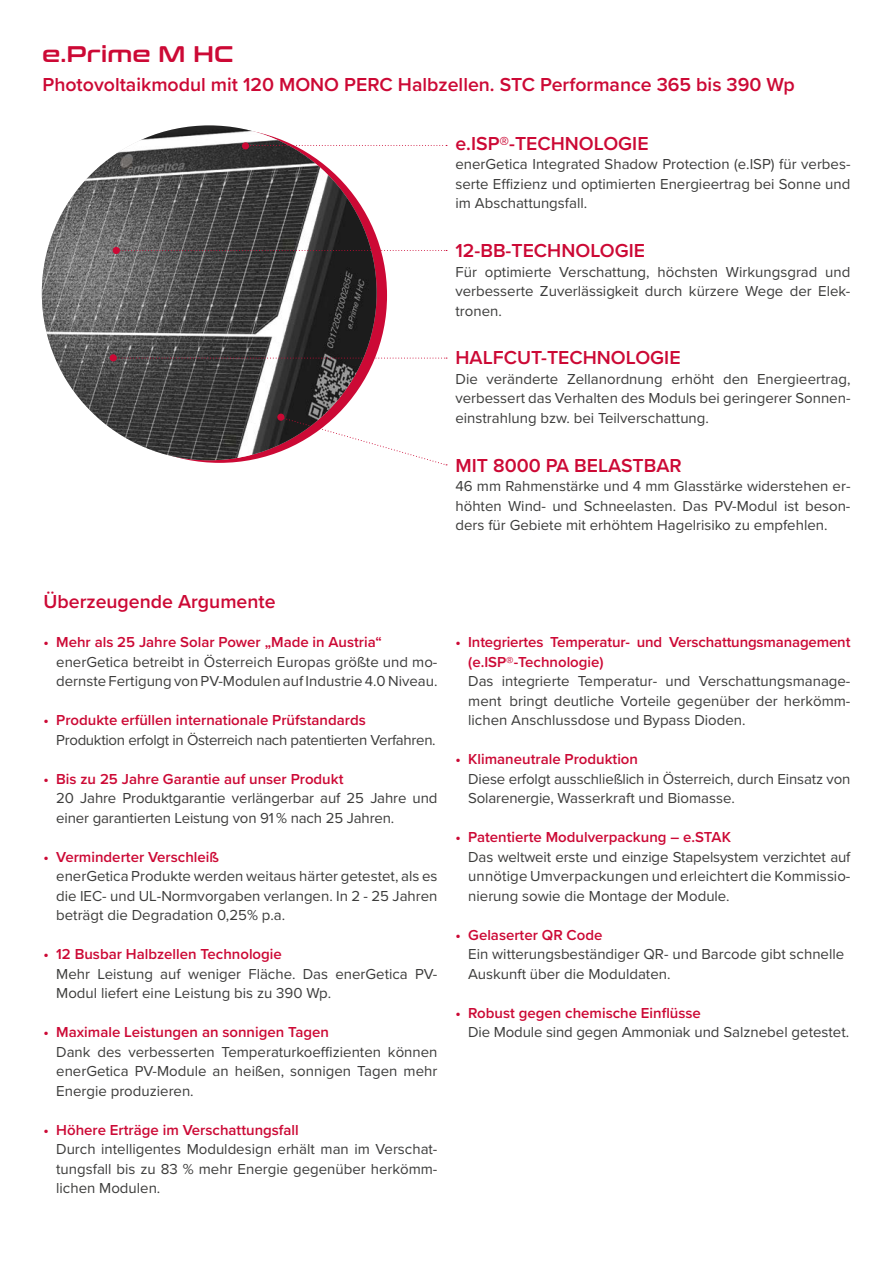
<style>
.page{position:relative;width:893px;height:1263px;background:#fff}
.page>*{position:absolute;margin:0;border:0;box-sizing:border-box;transform-origin:0 0}
.t1{font:22.5px "Conthrax Sb";letter-spacing:.015em;color:#cc0935}
.t2{font:600 19.5px "Proxima Nova";color:#cc0935}
.t3{font:15px/19.5px "Proxima Nova";color:#3c3c3b;text-align:justify}
.t4{font:600 15px/19.5px "Proxima Nova";color:#cc0935}
.t5{font:15px "Proxima Nova";letter-spacing:-.02em;color:#3c3c3b}
</style>
<div class="page">
<div style="left:52px;top:128px;width:335px;height:335px;background:#cc0935;border-radius:50%"></div>
<img style="left:42px;top:125px;width:335px;height:335px;border-radius:167px">
<svg style="left:249px;top:145px;width:198px;height:1px"></svg>
<svg style="left:120px;top:250px;width:327px;height:1px"></svg>
<svg style="left:117px;top:358px;width:330px;height:1px"></svg>
<div style="left:242px;top:142px;width:7px;height:7px;background:#cc0935;border-radius:50%"></div>
<div style="left:113px;top:247px;width:7px;height:7px;background:#cc0935;border-radius:50%"></div>
<div style="left:110px;top:354px;width:7px;height:7px;background:#cc0935;border-radius:50%"></div>
<div style="left:277px;top:414px;width:7px;height:7px;background:#cc0935;border-radius:50%"></div>
<svg style="left:281px;top:417px;width:166px;height:49px"></svg>
<h1 class="t1" style="left:43px;top:37px;width:192px">e.Prime M HC</h1>
<h2 class="t2" style="left:43px;top:70px;width:754px">Photovoltaikmodul mit 120 MONO PERC Halbzellen. STC Performance 365 bis 390 Wp</h2>
<h2 class="t2" style="left:455px;top:129px;width:195px">e.ISP®-TECHNOLOGIE</h2>
<p class="t3" style="left:455px;top:154px;width:396px">enerGetica Integrated Shadow Protection (e.ISP) für verbes&shy;serte Effizienz und optimierten Energieertrag bei Sonne und im Abschattungsfall.</p>
<h2 class="t2" style="left:455px;top:236px;width:191px">12-BB-TECHNOLOGIE</h2>
<p class="t3" style="left:455px;top:261px;width:396px">Für optimierte Verschattung, höchsten Wirkungsgrad und verbesserte Zuverlässigkeit durch kürzere Wege der Elek&shy;tronen.</p>
<h2 class="t2" style="left:455px;top:343px;width:227px">HALFCUT-TECHNOLOGIE</h2>
<p class="t3" style="left:455px;top:368px;width:396px">Die veränderte Zellanordnung erhöht den Energieertrag, verbessert das Verhalten des Moduls bei geringerer Sonnen&shy;einstrahlung bzw. bei Teilverschattung.</p>
<h2 class="t2" style="left:455px;top:450px;width:228px">MIT 8000 PA BELASTBAR</h2>
<p class="t3" style="left:455px;top:476px;width:396px">46 mm Rahmenstärke und 4 mm Glasstärke widerstehen er&shy;höhten Wind- und Schneelasten. Das PV-Modul ist beson&shy;ders für Gebiete mit erhöhtem Hagelrisiko zu empfehlen.</p>
<h2 class="t2" style="left:43px;top:587px;width:234px">Überzeugende Argumente</h2>
<p class="t4" style="left:43px;top:632px;width:340px">• Mehr als 25 Jahre Solar Power „Made in Austria“</p>
<p class="t3" style="left:56px;top:651px;width:383px">enerGetica betreibt in Österreich Europas größte und mo&shy;dernste Fertigung von PV-Modulen auf Industrie 4.0 Niveau.</p>
<p class="t4" style="left:43px;top:710px;width:324px">• Produkte erfüllen internationale Prüfstandards</p>
<p class="t5" style="left:56px;top:728px;width:381px">Produktion erfolgt in Österreich nach patentierten Verfahren.</p>
<p class="t4" style="left:43px;top:768px;width:301px">• Bis zu 25 Jahre Garantie auf unser Produkt</p>
<p class="t3" style="left:56px;top:788px;width:383px">20 Jahre Produktgarantie verlängerbar auf 25 Jahre und einer garantierten Leistung von 91 % nach 25 Jahren.</p>
<p class="t4" style="left:43px;top:846px;width:177px">• Verminderter Verschleiß</p>
<p class="t3" style="left:56px;top:866px;width:383px">enerGetica Produkte werden weitaus härter getestet, als es die IEC- und UL-Normvorgaben verlangen. In 2 - 25 Jahren beträgt die Degradation 0,25% p.a.</p>
<p class="t4" style="left:43px;top:944px;width:240px">• 12 Busbar Halbzellen Technologie</p>
<p class="t3" style="left:56px;top:963px;width:383px">Mehr Leistung auf weniger Fläche. Das enerGetica PV-<br>Modul liefert eine Leistung bis zu 390 Wp.</p>
<p class="t4" style="left:43px;top:1022px;width:287px">• Maximale Leistungen an sonnigen Tagen</p>
<p class="t3" style="left:56px;top:1041px;width:383px">Dank des verbesserten Temperaturkoeffizienten können enerGetica PV-Module an heißen, sonnigen Tagen mehr Energie produzieren.</p>
<p class="t4" style="left:43px;top:1119px;width:257px">• Höhere Erträge im Verschattungsfall</p>
<p class="t3" style="left:56px;top:1139px;width:383px">Durch intelligentes Moduldesign erhält man im Verschat&shy;tungsfall bis zu 83 % mehr Energie gegenüber herkömm&shy;lichen Modulen.</p>
<p class="t4" style="left:468px;top:632px;width:384px;text-indent:-13px">• Integriertes Temperatur- und Verschattungsmanagement (e.ISP®-Technologie)</p>
<p class="t3" style="left:468px;top:671px;width:384px">Das integrierte Temperatur- und Verschattungsmanage&shy;ment bringt deutliche Vorteile gegenüber der herkömm&shy;lichen Anschlussdose und Bypass Dioden.</p>
<p class="t4" style="left:455px;top:749px;width:184px">• Klimaneutrale Produktion</p>
<p class="t3" style="left:468px;top:768px;width:384px">Diese erfolgt ausschließlich in Österreich, durch Einsatz von<br>Solarenergie, Wasserkraft und Biomasse.</p>
<p class="t4" style="left:455px;top:827px;width:277px">• Patentierte Modulverpackung – e.STAK</p>
<p class="t3" style="left:468px;top:846px;width:384px">Das weltweit erste und einzige Stapelsystem verzichtet auf unnötige Umverpackungen und erleichtert die Kommissio&shy;nierung sowie die Montage der Module.</p>
<p class="t4" style="left:455px;top:924px;width:148px">• Gelaserter QR Code</p>
<p class="t3" style="left:468px;top:944px;width:377px">Ein witterungsbeständiger QR- und Barcode gibt schnelle<br>Auskunft über die Moduldaten.</p>
<p class="t4" style="left:455px;top:1002px;width:247px">• Robust gegen chemische Einflüsse</p>
<p class="t3" style="left:468px;top:1022px;width:382px">Die Module sind gegen Ammoniak und Salznebel getestet.</p>
</div>
